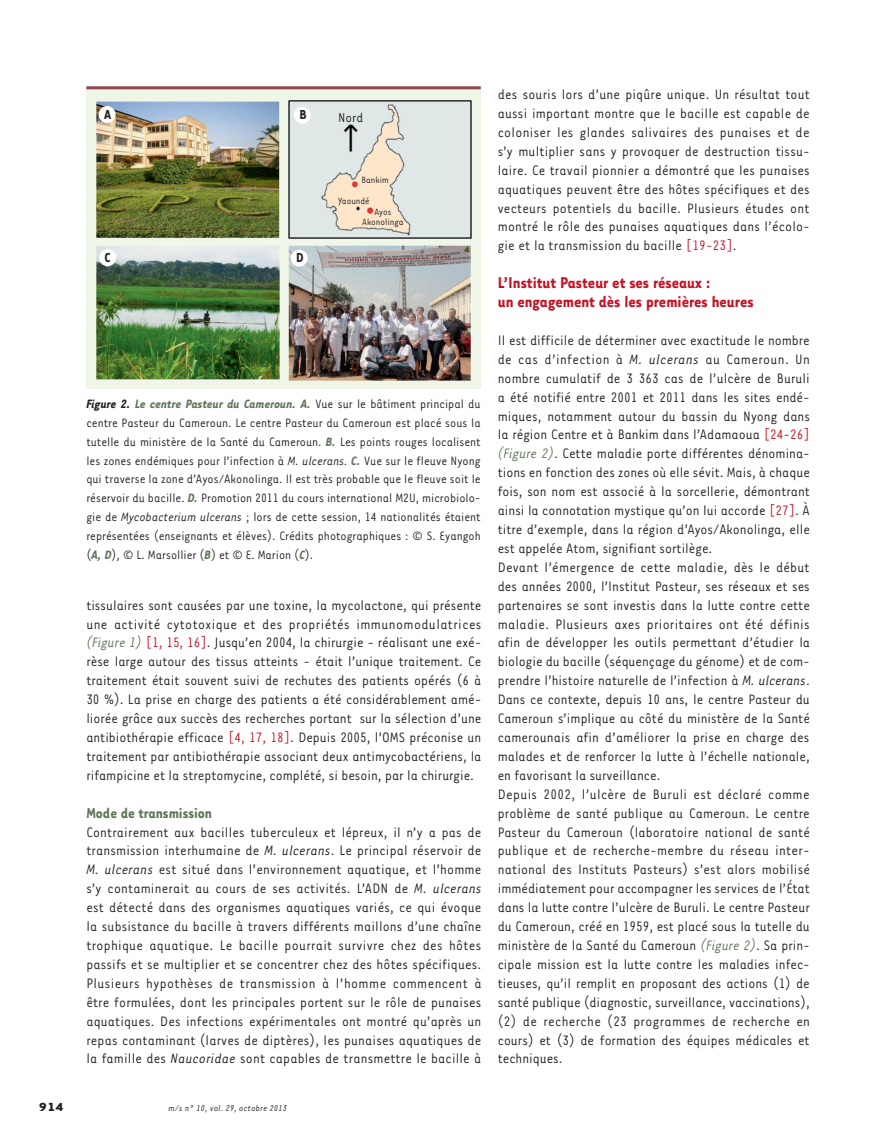
<style>
.page{position:relative;width:894px;height:1148px;background:#fff}
.page>*{position:absolute;margin:0;border:0;box-sizing:border-box;transform-origin:0 0}
.t1{font:700 18px/18.9px "Tarzana Narrow";color:#c11527}
.t2{font:700 16.5px "Tarzana Narrow";color:#5f7659}
.t3{font:15.75px/18.9px "Tarzana Narrow";color:#231f20;text-align:justify}
.t4{font:700 15px "Tarzana Narrow";color:#231f20}
.t5{font:15px "Tarzana Narrow";color:#231f20}
.t6{font:13.95px/18.9px "Tarzana Narrow";color:#231f20;text-align:justify}
.t7{font:700 13.5px "Tarzana Wide";color:#231f20}
.t8{font:10.5px/21px "Tarzana Narrow";color:#231f20}
.t9{font:italic 9.75px "Tarzana Narrow";letter-spacing:.025em;color:#231f20}
.s1{font-weight:700;font-style:italic}
.s2{font-weight:700;font-style:italic;color:#5f7659}
.s3{font-style:italic}
.s4{font-style:italic;color:#5f7659}
.s5{color:#c11527}
</style>
<div class="page">
<div style="left:86px;top:86px;width:394px;height:302px;background:#eff6e8"></div>
<img style="left:96px;top:100px;width:375px;height:280px">
<div style="left:99px;top:106px;width:17px;height:17px;background:#fff;border-radius:50%"></div>
<div style="left:294px;top:107px;width:17px;height:17px;background:#fff;border-radius:50%"></div>
<div style="left:99px;top:249px;width:17px;height:17px;background:#fff;border-radius:50%"></div>
<div style="left:290px;top:249px;width:17px;height:17px;background:#fff;border-radius:50%"></div>
<hr style="left:86px;top:86px;width:394px;height:3px;background:#8d454f">
<p class="t4" style="left:104px;top:105px;width:9px">A</p>
<p class="t4" style="left:299px;top:105px;width:9px">B</p>
<p class="t4" style="left:104px;top:248px;width:7px">C</p>
<p class="t4" style="left:296px;top:248px;width:9px">D</p>
<p class="t5" style="left:338px;top:108px;width:27px">Nord</p>
<p class="t8" style="left:338px;top:169px;width:52px;text-indent:23px">Bankim<br>Yaoundé</p>
<p class="t8" style="left:362px;top:206px;width:43px;line-height:10.5px;text-align:center">Ayos<br>Akonolinga</p>
<p class="t6" style="left:86px;top:393px;width:396px"><span class="s1">Figure 2.</span> <span class="s2">Le centre Pasteur du Cameroun. A.</span> Vue sur le bâtiment principal du centre Pasteur du Cameroun. Le centre Pasteur du Cameroun est placé sous la tutelle du ministère de la santé du Cameroun. <span class="s2">B.</span> Les points rouges localisent les zones endémiques pour l’infection à <span class="s3">M. ulcerans.</span> <span class="s2">C.</span> Vue sur le fleuve nyong qui traverse la zone d’ayos/akonolinga. il est très probable que le fleuve soit le réservoir du bacille. <span class="s2">D.</span> Promotion 2011 du cours international M2u, microbiolo&shy;gie de <span class="s3">Mycobacterium ulcerans</span> ; lors de cette session, 14 nationalités étaient représentées (enseignants et élèves). Crédits photographiques : © s. eyangoh (<span class="s2">A, D</span>), © L. Marsollier (<span class="s2">B</span>) et © e. Marion (<span class="s2">C</span>).</p>
<p class="t3" style="left:86px;top:594px;width:396px">tissulaires sont causées par une toxine, la mycolactone, qui présente une activité cytotoxique et des propriétés immunomodulatrices <span class="s4">(Figure 1)</span> <span class="s5">[1, 15, 16]</span>. Jusqu’en 2004, la chirurgie - réalisant une exé&shy;rèse large autour des tissus atteints - était l’unique traitement. Ce traitement était souvent suivi de rechutes des patients opérés (6 à 30 %). La prise en charge des patients a été considérablement amé&shy;liorée grâce aux succès des recherches portant sur la sélection d’une antibiothérapie efficace <span class="s5">[4, 17, 18]</span>. depuis 2005, l’oMs préconise un traitement par antibiothérapie associant deux antimycobactériens, la rifampicine et la streptomycine, complété, si besoin, par la chirurgie.</p>
<p class="t2" style="left:86px;top:802px;width:127px">Mode de transmission</p>
<p class="t3" style="left:86px;top:821px;width:397px">Contrairement aux bacilles tuberculeux et lépreux, il n’y a pas de transmission interhumaine de <span class="s3">M. ulcerans</span>. Le principal réservoir de <span class="s3">M. ulcerans</span> est situé dans l’environnement aquatique, et l’homme s’y contaminerait au cours de ses activités. L’adn de <span class="s3">M. ulcerans </span>est détecté dans des organismes aquatiques variés, ce qui évoque la subsistance du bacille à travers différents maillons d’une chaîne trophique aquatique. Le bacille pourrait survivre chez des hôtes passifs et se multiplier et se concentrer chez des hôtes spécifiques.<br>Plusieurs hypothèses de transmission à l’homme commencent à être formulées, dont les principales portent sur le rôle de punaises aquatiques. des infections expérimentales ont montré qu’après un repas contaminant (larves de diptères), les punaises aquatiques de la famille des <span class="s3">Naucoridae</span> sont capables de transmettre le bacille à</p>
<p class="t7" style="left:39px;top:1098px;width:26px">914</p>
<p class="t9" style="left:168px;top:1101px;width:120px">m/s n° 10, vol. 29, octobre 2013</p>
<p class="t3" style="left:497px;top:84px;width:313px">des souris lors d’une piqûre unique. un résultat tout aussi important montre que le bacille est capable de coloniser les glandes salivaires des punaises et de s’y multiplier sans y provoquer de destruction tissu&shy;laire. Ce travail pionnier a démontré que les punaises aquatiques peuvent être des hôtes spécifiques et des vecteurs potentiels du bacille. Plusieurs études ont montré le rôle des punaises aquatiques dans l’écolo&shy;gie et la transmission du bacille <span class="s5">[19-23]</span>.</p>
<p class="t1" style="left:497px;top:272px;width:257px">L’Institut Pasteur et ses réseaux :<br>un engagement dès les premières heures</p>
<p class="t3" style="left:497px;top:330px;width:314px;text-align:left">il est difficile de déterminer avec exactitude le nombre de cas d’infection à <span class="s3">M. ulcerans</span> au Cameroun. un nombre cumulatif de 3 363 cas de l’ulcère de Buruli a été notifié entre 2001 et 2011 dans les sites endé&shy;miques, notamment autour du bassin du nyong dans la région Centre et à Bankim dans l’adamaoua <span class="s5">[24-26] </span><span class="s4">(Figure 2)</span>. Cette maladie porte différentes dénomina&shy;tions en fonction des zones où elle sévit. Mais, à chaque fois, son nom est associé à la sorcellerie, démontrant ainsi la connotation mystique qu’on lui accorde <span class="s5">[27]</span>. À titre d’exemple, dans la région d’ayos/akonolinga, elle est appelée atom, signifiant sortilège.<br>devant l’émergence de cette maladie, dès le début des années 2000, l’institut Pasteur, ses réseaux et ses partenaires se sont investis dans la lutte contre cette maladie. Plusieurs axes prioritaires ont été définis afin de développer les outils permettant d’étudier la biologie du bacille (séquençage du génome) et de com&shy;prendre l’histoire naturelle de l’infection à <span class="s3">M. ulcerans</span>. dans ce contexte, depuis 10 ans, le centre Pasteur du Cameroun s’implique au côté du ministère de la santé camerounais afin d’améliorer la prise en charge des malades et de renforcer la lutte à l’échelle nationale, en favorisant la surveillance.<br>depuis 2002, l’ulcère de Buruli est déclaré comme problème de santé publique au Cameroun. Le centre Pasteur du Cameroun (laboratoire national de santé publique et de recherche-membre du réseau inter&shy;national des instituts Pasteurs) s’est alors mobilisé immédiatement pour accompagner les services de l’état dans la lutte contre l’ulcère de Buruli. Le centre Pasteur du Cameroun, créé en 1959, est placé sous la tutelle du ministère de la santé du Cameroun <span class="s4">(Figure 2)</span>. sa prin&shy;cipale mission est la lutte contre les maladies infec&shy;tieuses, qu’il remplit en proposant des actions (1) de santé publique (diagnostic, surveillance, vaccinations), (2) de recherche (23 programmes de recherche en cours) et (3) de formation des équipes médicales et techniques.</p>
</div>
